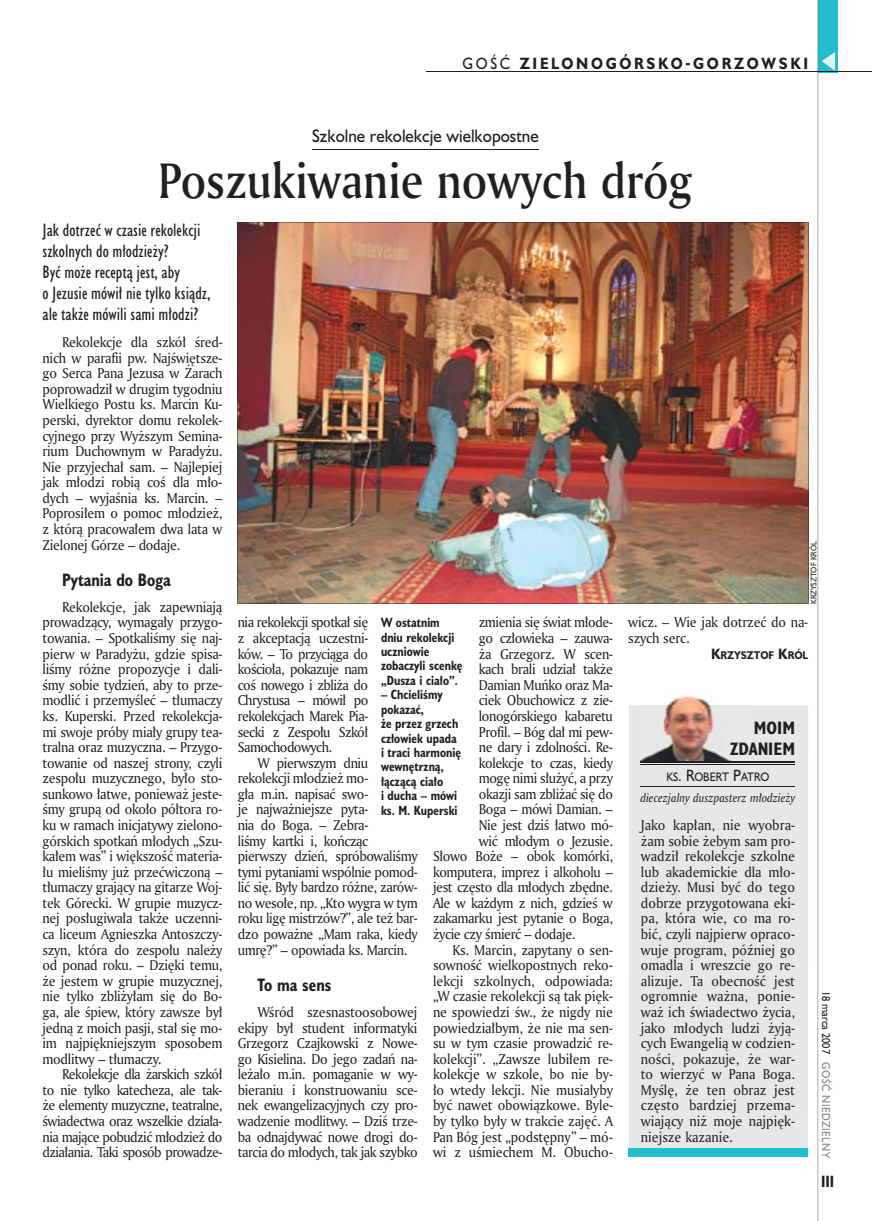
<style>
.page{position:relative;width:872px;height:1221px;background:#fff}
.page>*{position:absolute;margin:0;border:0;box-sizing:border-box;transform-origin:0 0}
.t1{font:48px "Amerigo Md PL";color:#231f20;scale:.9 1}
.t2{font:16.5px/21px "Humanst 521 Cn PL";color:#231f20}
.t3{font:16.5px "Humanst 521 PL";color:#231f20;scale:.94 1}
.t4{font:700 16.5px "Humanst 521 Cn PL";color:#231f20;scale:.94 1}
.t5{font:700 16.5px/21px "Humanst 521 Cn PL";color:#231f20;text-align:right}
.t6{font:700 15px "Humanst 521 PL";letter-spacing:.2em;color:#231f20;scale:.9 1}
.t7{font:700 15px "Humanst 521 Cn PL";color:#231f20;scale:.94 1}
.t8{font:13.8px/15.6px "Amerigo PL";letter-spacing:-.03em;color:#231f20;text-align:justify;scale:.94 1}
.t9{font:13.8px/15.6px "Amerigo PL";letter-spacing:-.01em;color:#231f20;scale:.94 1}
.t10{font:13.8px "Amerigo PL";letter-spacing:.005em;color:#231f20;scale:.94 1}
.t11{font:700 12.3px/14.4px "Humanst 521 Cn PL";color:#231f20;scale:.94 1}
.t12{font:italic 11.7px "Amerigo PL";color:#231f20;scale:.94 1}
.t13{font:11.25px "Humanst 521 PL";color:#231f20;scale:.9 1}
.t14{font:10.5px "Humanst 521 PL";letter-spacing:.05em;color:#808285;scale:.9 1}
.t15{font:10.5px "Humanst 521 PL";color:#231f20;scale:.9 1}
.t16{font:700 10.35px "Humanst 521 PL";color:#231f20;scale:.9 1}
.t17{font:7.5px "Humanst 521 PL";color:#231f20;scale:.94 1}
.s1{font-weight:400}
.s2{font-size:13.8px}
.s3{font-size:15px}
</style>
<div class="page">
<div style="left:818px;top:0;width:19px;height:72px;background:#21becd"></div>
<hr style="left:817px;top:0;width:1px;height:1220px;background:#231f20">
<svg style="left:821px;top:52px;width:14px;height:19px"></svg>
<hr style="left:425px;top:72px;width:447px;height:1px;background:#231f20">
<hr style="left:312px;top:149px;width:226px;height:1px;background:#231f20">
<div style="left:628px;top:705px;width:180px;height:451px;background:#e6e7e7"></div>
<img style="left:641px;top:693px;width:92px;height:68px">
<hr style="left:641px;top:761px;width:154px;height:1px;background:#231f20">
<hr style="left:641px;top:763px;width:154px;height:1px;background:#231f20">
<hr style="left:641px;top:786px;width:154px;height:1px;background:#231f20">
<div style="left:628px;top:1148px;width:180px;height:8px;background:#21becd"></div>
<img style="left:237px;top:222px;width:571px;height:381px">
<p class="t6" style="left:462px;top:53px;width:385px"><span class="s1">GOŚĆ</span> ZIELONOGÓRSKO-GORZOWSKI</p>
<p class="t3" style="left:312px;top:124px;width:242px">Szkolne rekolekcje wielkopostne</p>
<h1 class="t1" style="left:158px;top:148px;width:595px">Poszukiwanie nowych dróg</h1>
<p class="t2" style="left:43px;top:219px;width:169px">Jak dotrzeć w czasie rekolekcji szkolnych do młodzieży?<br>Być może receptą jest, aby<br>o Jezusie mówił nie tylko ksiądz, ale także mówili sami młodzi?</p>
<p class="t8" style="left:43px;top:334px;width:193px;text-indent:20px">Rekolekcje dla szkół śred&shy;nich w parafii pw. Najświętsze&shy;go Serca Pana Jezusa w Żarach poprowadził w drugim tygodniu Wielkiego Postu ks. Marcin Ku&shy;perski, dyrektor domu rekolek&shy;cyjnego przy Wyższym Semina&shy;rium Duchownym w Paradyżu.<br>Nie przyjechał sam. – Najlepiej jak młodzi robią coś dla mło&shy;dych – wyjaśnia ks. Marcin. – Poprosiłem o pomoc młodzież, z którą pracowałem dwa lata w Zielonej Górze – dodaje.</p>
<p class="t4" style="left:62px;top:568px;width:117px">Pytania do Boga</p>
<p class="t8" style="left:43px;top:598px;width:193px;text-indent:20px">Rekolekcje, jak zapewniają prowadzący, wymagały przygo&shy;towania. – Spotkaliśmy się naj&shy;pierw w Paradyżu, gdzie spisa&shy;liśmy różne propozycje i dali&shy;śmy sobie tydzień, aby to prze&shy;modlić i przemyśleć – tłumaczy ks. Kuperski. Przed rekolekcja&shy;mi swoje próby miały grupy tea&shy;tralna oraz muzyczna. – Przygo&shy;towanie od naszej strony, czyli zespołu muzycznego, było sto&shy;sunkowo łatwe, ponieważ jeste&shy;śmy grupą od około półtora ro&shy;ku w ramach inicjatywy zielono&shy;górskich spotkań młodych „Szu&shy;kałem was” i większość materia&shy;łu mieliśmy już przećwiczoną – tłumaczy grający na gitarze Woj&shy;tek Górecki. W grupie muzycz&shy;nej posługiwała także uczenni&shy;ca liceum Agnieszka Antoszczy&shy;szyn, która do zespołu należy od ponad roku. – Dzięki temu, że jestem w grupie muzycznej, nie tylko zbliżyłam się do Bo&shy;ga, ale śpiew, który zawsze był jedną z moich pasji, stał się mo&shy;im najpiękniejszym sposobem modlitwy – tłumaczy.</p>
<p class="t8" style="left:43px;top:1066px;width:193px;text-indent:20px">Rekolekcje dla żarskich szkół to nie tylko katecheza, ale tak&shy;że elementy muzyczne, teatralne, świadectwa oraz wszelkie działa&shy;nia mające pobudzić młodzież do działania. Taki sposób prowadze-</p>
<p class="t17" style="left:808px;top:604px;width:69px;rotate:-90deg">KRZYSZTOF KRÓL</p>
<p class="t8" style="left:479px;top:614px;width:144px">zmienia się świat młode-</p>
<p class="t8" style="left:479px;top:630px;width:144px">go człowieka – zauwa-</p>
<p class="t8" style="left:479px;top:645px;width:144px">ża Grzegorz. W scen-</p>
<p class="t8" style="left:479px;top:661px;width:144px">kach brali udział także</p>
<p class="t8" style="left:479px;top:676px;width:144px">Damian Muńko oraz Ma-</p>
<p class="t8" style="left:479px;top:692px;width:144px">ciek Obuchowicz z zie-</p>
<p class="t8" style="left:479px;top:707px;width:144px">lonogórskiego kabaretu</p>
<p class="t8" style="left:479px;top:723px;width:144px">Profil. – Bóg dał mi pew-</p>
<p class="t8" style="left:479px;top:739px;width:144px">ne dary i zdolności. Re-</p>
<p class="t8" style="left:479px;top:754px;width:144px">kolekcje to czas, kiedy</p>
<p class="t8" style="left:479px;top:770px;width:144px">mogę nimi służyć, a przy</p>
<p class="t8" style="left:479px;top:785px;width:144px">okazji sam zbliżać się do</p>
<p class="t8" style="left:479px;top:801px;width:144px">Boga – mówi Damian. –</p>
<p class="t8" style="left:479px;top:816px;width:144px">Nie jest dziś łatwo mó-</p>
<p class="t8" style="left:479px;top:832px;width:144px">wić młodym o Jezusie.</p>
<p class="t8" style="left:433px;top:848px;width:193px">Słowo Boże – obok komórki,</p>
<p class="t8" style="left:433px;top:863px;width:193px">komputera, imprez i alkoholu –</p>
<p class="t8" style="left:433px;top:879px;width:193px">jest często dla młodych zbędne.</p>
<p class="t8" style="left:433px;top:894px;width:193px">Ale w każdym z nich, gdzieś w</p>
<p class="t8" style="left:433px;top:910px;width:193px">zakamarku jest pytanie o Boga,</p>
<p class="t8" style="left:433px;top:925px;width:153px">życie czy śmierć – dodaje.</p>
<p class="t9" style="left:452px;top:941px;width:172px">Ks. Marcin, zapytany o sen-</p>
<p class="t9" style="left:433px;top:957px;width:193px">sowność wielkopostnych reko-</p>
<p class="t10" style="left:433px;top:971px;width:193px">lekcji szkolnych, odpowiada:</p>
<p class="t9" style="left:433px;top:988px;width:193px">„W czasie rekolekcji są tak pięk-</p>
<p class="t9" style="left:433px;top:1003px;width:193px">ne spowiedzi św., że nigdy nie</p>
<p class="t9" style="left:433px;top:1019px;width:193px">powiedziałbym, że nie ma sen-</p>
<p class="t9" style="left:433px;top:1034px;width:193px">su w tym czasie prowadzić re-</p>
<p class="t9" style="left:433px;top:1050px;width:193px">kolekcji”. „Zawsze lubiłem re-</p>
<p class="t9" style="left:433px;top:1066px;width:193px">kolekcje w szkole, bo nie by-</p>
<p class="t9" style="left:433px;top:1081px;width:193px">ło wtedy lekcji. Nie musiałyby</p>
<p class="t9" style="left:433px;top:1097px;width:193px">być nawet obowiązkowe. Byle-</p>
<p class="t9" style="left:433px;top:1112px;width:193px">by tylko były w trakcie zajęć. A</p>
<p class="t9" style="left:433px;top:1128px;width:193px">Pan Bóg jest „podstępny” – mó-</p>
<p class="t9" style="left:433px;top:1143px;width:193px">wi z uśmiechem M. Obucho-</p>
<p class="t9" style="left:628px;top:614px;width:193px">wicz. – Wie jak dotrzeć do na&shy;szych serc.</p>
<p class="t16" style="left:711px;top:647px;width:109px"><span class="s2">K</span>RZYSZTOF <span class="s2">K</span>RÓL</p>
<p class="t8" style="left:238px;top:614px;width:140px">nia rekolekcji spotkał się z akceptacją uczestni&shy;ków. – To przyciąga do kościoła, pokazuje nam coś nowego i zbliża do Chrystusa – mówił po rekolekcjach Marek Pia&shy;secki z Zespołu Szkół Samochodowych.</p>
<p class="t8" style="left:238px;top:754px;width:193px;text-align:left;text-indent:20px">W pierwszym dniu rekolekcji młodzież mo-<br>gła m.in. napisać swo-<br>je najważniejsze pyta-<br>nia do Boga. – Zebra-<br>liśmy kartki i, kończąc pierwszy dzień, spróbowaliśmy tymi pytaniami wspólnie pomod&shy;lić się. Były bardzo różne, zarów&shy;no wesołe, np. „Kto wygra w tym roku ligę mistrzów?”, ale też bar&shy;dzo poważne „Mam raka, kiedy umrę?” – opowiada ks. Marcin.</p>
<p class="t4" style="left:257px;top:973px;width:80px">To ma sens</p>
<p class="t8" style="left:238px;top:1003px;width:193px;text-indent:20px">Wśród szesnastoosobowej ekipy był student informatyki Grzegorz Czajkowski z Nowe&shy;go Kisielina. Do jego zadań na&shy;leżało m.in. pomaganie w wy&shy;bieraniu i konstruowaniu sce&shy;nek ewangelizacyjnych czy pro&shy;wadzenie modlitwy. – Dziś trze&shy;ba odnajdywać nowe drogi do&shy;tarcia do młodych, tak jak szybko</p>
<p class="t11" style="left:381px;top:615px;width:88px">W ostatnim dniu rekolekcji uczniowie zobaczyli scenkę „Dusza i ciało”.</p>
<p class="t11" style="left:381px;top:687px;width:87px">– Chcieliśmy pokazać,<br>że przez grzech człowiek upada i traci harmonię wewnętrzną, łączącą ciało<br>i ducha – mówi ks. M. Kuperski</p>
<p class="t5" style="left:730px;top:716px;width:66px">MOIM<br>ZDANIEM</p>
<p class="t13" style="left:666px;top:768px;width:116px">KS<span class="s3">. R</span>OBERT <span class="s3">P</span>ATRO</p>
<p class="t12" style="left:640px;top:790px;width:166px">diecezjalny duszpasterz młodzieży</p>
<p class="t8" style="left:641px;top:816px;width:165px">Jako kapłan, nie wyobra&shy;żam sobie żebym sam pro&shy;wadził rekolekcje szkolne lub akademickie dla mło&shy;dzieży. Musi być do tego dobrze przygotowana eki&shy;pa, która wie, co ma ro&shy;bić, czyli najpierw opraco&shy;wuje program, później go omadla i wreszcie go re&shy;alizuje. Ta obecność jest ogromnie ważna, ponie&shy;waż ich świadectwo życia, jako młodych ludzi żyją&shy;cych Ewangelią w codzien&shy;ności, pokazuje, że war&shy;to wierzyć w Pana Boga.<br>Myślę, że ten obraz jest często bardziej przema&shy;wiający niż moje najpięk&shy;niejsze kazanie.</p>
<p class="t15" style="left:833px;top:990px;width:71px;rotate:90deg">18 marca 2007</p>
<p class="t14" style="left:833px;top:1062px;width:108px;rotate:90deg">GOŚĆ NIEDZIELNY</p>
<p class="t7" style="left:821px;top:1171px;width:15px">III</p>
</div>
